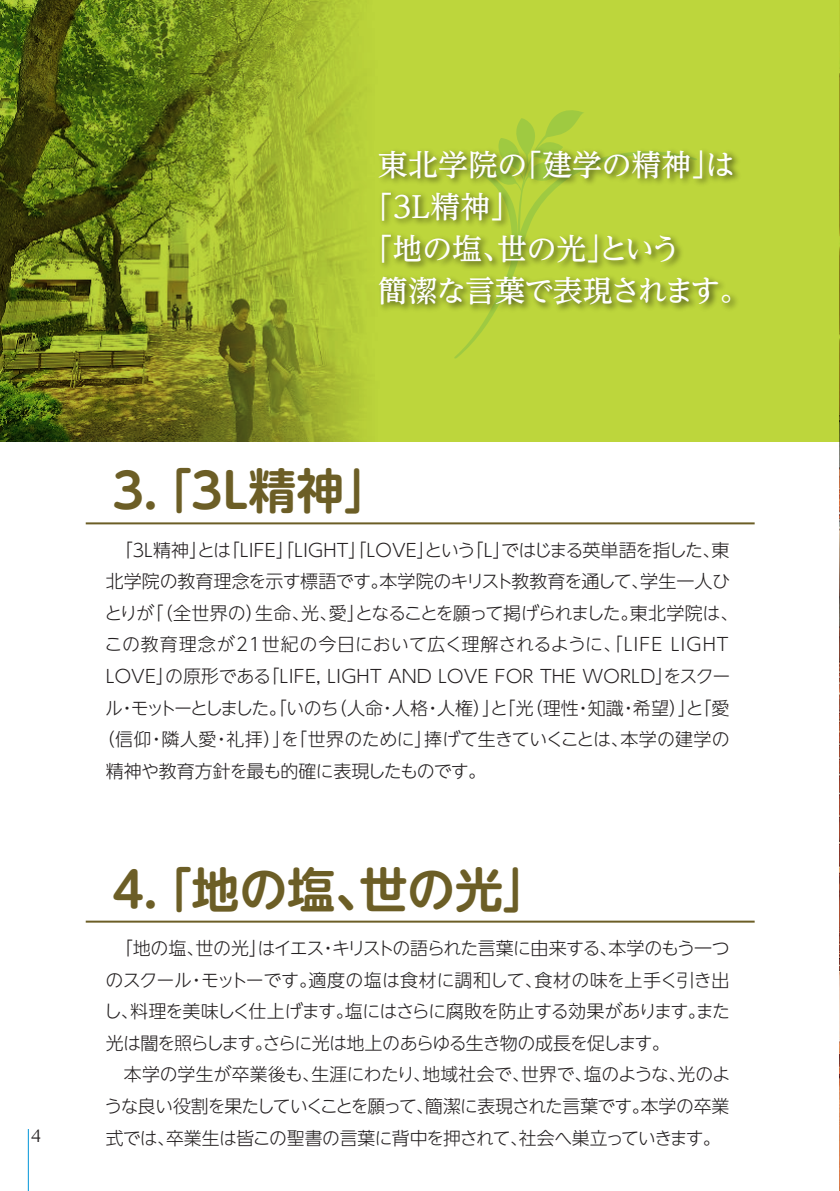
<style>
.page{position:relative;width:840px;height:1191px;background:#fff}
.page>*{position:absolute;margin:0;border:0;box-sizing:border-box;transform-origin:0 0}
.t1{font:700 48px "UD Shin M Go Pro De";letter-spacing:-.005em;color:#6c5e26}
.t2{font:500 30px "UD Reimin Pro";letter-spacing:-.015em;color:#fff}
.t3{font:500 30px "UD Reimin Pro";letter-spacing:-.05em;color:#fff}
.t4{font:300 18px/31.6px "UD Shin Go NT Pro";letter-spacing:-.025em;color:#231f20;text-align:justify}
.t5{font:300 18px "UD Shin Go NT Pro";letter-spacing:-.045em;color:#231f20}
.t6{font:300 18px "UD Shin Go NT Pro";letter-spacing:.01em;color:#231f20}
.t7{font:300 18px "UD Shin Go NT Pro";letter-spacing:-.08em;color:#231f20}
.t8{font:300 18px "UD Shin Go NT Pro";letter-spacing:-.075em;color:#231f20}
.t9{font:300 18px "UD Shin Go NT Pro";letter-spacing:.04em;color:#231f20}
.t10{font:300 18px "UD Shin Go NT Pro";letter-spacing:-.005em;color:#231f20}
.t11{font:16px "UD Reimin Pro";color:#231f20}
</style>
<div class="page">
<img style="left:839px;top:1px;width:1px;height:1188px">
<svg style="left:0;top:0;width:839px;height:441px;background:#96aa2c"></svg>
<svg style="left:467px;top:110px;width:117px;height:34px;background:#b4d23d"></svg>
<img style="left:372px;top:144px;width:373px;height:223px">
<hr style="left:86px;top:522px;width:668px;height:2px;background:#6c5e26">
<hr style="left:86px;top:920px;width:668px;height:2px;background:#6c5e26">
<hr style="left:28px;top:1129px;width:1px;height:62px;background:#0095d9">
<p class="t11" style="left:31px;top:1123px;width:11px">4</p>
<h2 class="t2" style="left:378px;top:140px;width:358px">東北学院の「建学の精神」は</h2>
<h2 class="t2" style="left:363px;top:182px;width:159px">「３Ｌ精神」</h2>
<h2 class="t2" style="left:363px;top:224px;width:319px">「地の塩、世の光」という</h2>
<h2 class="t3" style="left:378px;top:266px;width:373px">簡潔な言葉で表現されます。</h2>
<h1 class="t1" style="left:104px;top:452px;width:290px">３．「３Ｌ精神」</h1>
<p class="t5" style="left:106px;top:535px;width:625px">　「３Ｌ精神」とは「LIFE」「LIGHT」「LOVE」という「Ｌ」ではじまる英単語を指した、東</p>
<p class="t4" style="left:106px;top:565px;width:625px">北学院の教育理念を示す標語です。本学院のキリスト教教育を通して、学生一人ひ</p>
<p class="t8" style="left:104px;top:598px;width:635px">とりが「（全世界の）生命、光、愛」となることを願って掲げられました。東北学院は、</p>
<p class="t9" style="left:104px;top:630px;width:625px">この教育理念が21世紀の今日において広く理解されるように、「LIFE LIGHT</p>
<p class="t6" style="left:106px;top:661px;width:625px">LOVE」の原形である「LIFE, LIGHT AND LOVE FOR THE WORLD」をスクー</p>
<p class="t7" style="left:105px;top:693px;width:625px">ル・モットーとしました。「いのち（人命・人格・人権）」と「光（理性・知識・希望）」と「愛</p>
<p class="t10" style="left:97px;top:724px;width:634px">（信仰・隣人愛・礼拝）」を「世界のために」捧げて生きていくことは、本学の建学の</p>
<p class="t5" style="left:106px;top:756px;width:382px">精神や教育方針を最も的確に表現したものです。</p>
<h1 class="t1" style="left:104px;top:850px;width:448px">４．「地の塩、世の光」</h1>
<p class="t4" style="left:104px;top:932px;width:627px">　「地の塩、世の光」はイエス・キリストの語られた言葉に由来する、本学のもう一つのスクール・モットーです。適度の塩は食材に調和して、食材の味を上手く引き出し、料理を美味しく仕上げます。塩にはさらに腐敗を防止する効果があります。また光は闇を照らします。さらに光は地上のあらゆる生き物の成長を促します。</p>
<p class="t4" style="left:104px;top:1058px;width:626px;text-indent:19px">本学の学生が卒業後も、生涯にわたり、地域社会で、世界で、塩のような、光のような良い役割を果たしていくことを願って、簡潔に表現された言葉です。本学の卒業式では、卒業生は皆この聖書の言葉に背中を押されて、社会へ巣立っていきます。</p>
</div>
